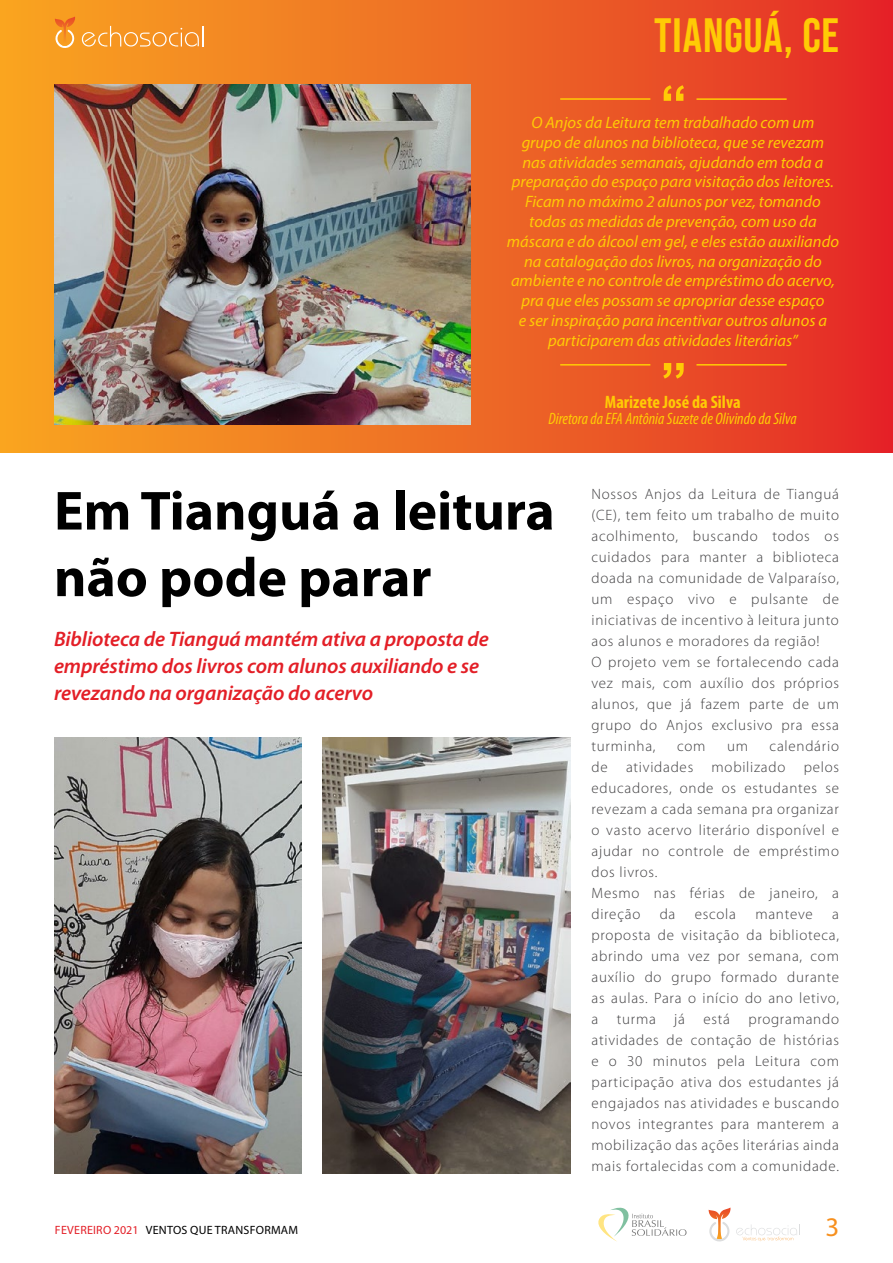
<style>
.page{position:relative;width:893px;height:1263px;background:#fff}
.page>*{position:absolute;margin:0;border:0;box-sizing:border-box;transform-origin:0 0}
.t1{font:700 55.5px/66.6px "Myriad Pro";color:#000}
.t2{font:48px "Bebas Neue";letter-spacing:.015em;color:#ffcb05}
.t3{font:27px "Myriad Pro";color:#f7901e}
.t4{font:italic 600 21px/27px "Myriad Pro";letter-spacing:-.005em;color:#e31f27}
.t5{font:700 condensed 18px "Myriad Pro";color:#ffcb05}
.t6{font:italic 16.5px/19.8px "Myriad Pro";color:#ffcb05;text-align:center}
.t7{font:italic condensed 16.5px "Myriad Pro";color:#ffcb05}
.t8{font:300 15px/21px "Myriad Pro";letter-spacing:.05em;color:#414042}
.t9{font:12px "Myriad Pro";letter-spacing:.02em;color:#000}
.s1{color:#e31f27}
</style>
<div class="page">
<svg style="left:598px;top:1207px;width:89px;height:35px"></svg>
<svg style="left:736px;top:1224px;width:64px;height:17px"></svg>
<svg style="left:709px;top:1207px;width:21px;height:35px"></svg>
<div style="left:0;top:0;width:893px;height:453px;background:linear-gradient(to right,#f4a924,#e52c28)"></div>
<svg style="left:82px;top:26px;width:117px;height:21px;background:#f6a343"></svg>
<hr style="left:202px;top:26px;width:2px;height:21px;background:#fff">
<svg style="left:55px;top:17px;width:20px;height:32px"></svg>
<img style="left:54px;top:85px;width:416px;height:339px">
<img style="left:54px;top:738px;width:247px;height:436px">
<svg style="left:664px;top:85px;width:20px;height:16px"></svg>
<hr style="left:560px;top:98px;width:90px;height:2px;background:#ffcb05">
<hr style="left:696px;top:98px;width:91px;height:2px;background:#ffcb05">
<svg style="left:663px;top:363px;width:21px;height:16px"></svg>
<hr style="left:560px;top:364px;width:90px;height:2px;background:#ffcb05">
<hr style="left:696px;top:364px;width:91px;height:2px;background:#ffcb05">
<img style="left:323px;top:738px;width:247px;height:436px">
<h2 class="t2" style="left:654px;top:8px;width:186px">TIANGUÁ, CE</h2>
<p class="t6" style="left:507px;top:112px;width:333px">O Anjos da Leitura tem trabalhado com um<br>grupo de alunos na biblioteca, que se revezam<br>nas atividades semanais, ajudando em toda a preparação do espaço para visitação dos leitores.<br>Ficam no máximo 2 alunos por vez, tomando todas as medidas de prevenção, com uso da máscara e do álcool em gel, e eles estão auxiliando na catalogação dos livros, na organização do ambiente e no controle de empréstimo do acervo, pra que eles possam se apropriar desse espaço<br>e ser inspiração para incentivar outros alunos a participarem das atividades literárias”</p>
<p class="t5" style="left:605px;top:390px;width:137px">Marizete José da Silva</p>
<p class="t7" style="left:549px;top:409px;width:250px">Diretora da EFA Antônia Suzete de Olivindo da Silva</p>
<h1 class="t1" style="left:54px;top:476px;width:502px">Em Tianguá a leitura não pode parar</h1>
<h3 class="t4" style="left:54px;top:624px;width:436px">Biblioteca de Tianguá mantém ativa a proposta de empréstimo dos livros com alunos auxiliando e se revezando na organização do acervo</h3>
<p class="t8" style="left:591px;top:483px;width:249px">Nossos Anjos da Leitura de Tianguá (CE), tem feito um trabalho de muito acolhimento, buscando todos os cuidados para manter a biblioteca doada na comunidade de Valparaíso, um espaço vivo e pulsante de iniciativas de incentivo à leitura junto aos alunos e moradores da região!<br>O projeto vem se fortalecendo cada vez mais, com auxílio dos próprios alunos, que já fazem parte de um grupo do Anjos exclusivo pra essa turminha,</p>
<p class="t8" style="left:591px;top:735px;width:249px;text-indent:178px">calendário de atividades mobilizado pelos educadores, onde os estudantes se revezam a cada semana pra organizar o vasto acervo literário disponível e ajudar no controle de empréstimo dos livros.<br>Mesmo nas férias de janeiro, a direção</p>
<p class="t8" style="left:677px;top:735px;width:30px">com</p>
<p class="t8" style="left:727px;top:735px;width:22px">um</p>
<p class="t8" style="left:660px;top:903px;width:17px">da</p>
<p class="t8" style="left:695px;top:903px;width:43px">escola</p>
<p class="t8" style="left:755px;top:903px;width:59px">manteve</p>
<p class="t8" style="left:591px;top:903px;width:249px;text-align:justify;text-indent:241px">a proposta de visitação da biblioteca, abrindo uma vez por semana, com auxílio do grupo formado durante as aulas. Para o início do ano letivo, a turma já está programando atividades de contação de histórias e o 30 minutos pela Leitura com participação ativa dos estudantes já engajados nas atividades e buscando novos integrantes para manterem a mobilização das ações literárias ainda mais fortalecidas com a comunidade.</p>
<p class="t9" style="left:55px;top:1222px;width:245px"><span class="s1">FEVEREIRO 2021</span> VENTOS QUE TRANSFORMAM</p>
<h3 class="t3" style="left:825px;top:1211px;width:15px">3</h3>
</div>
